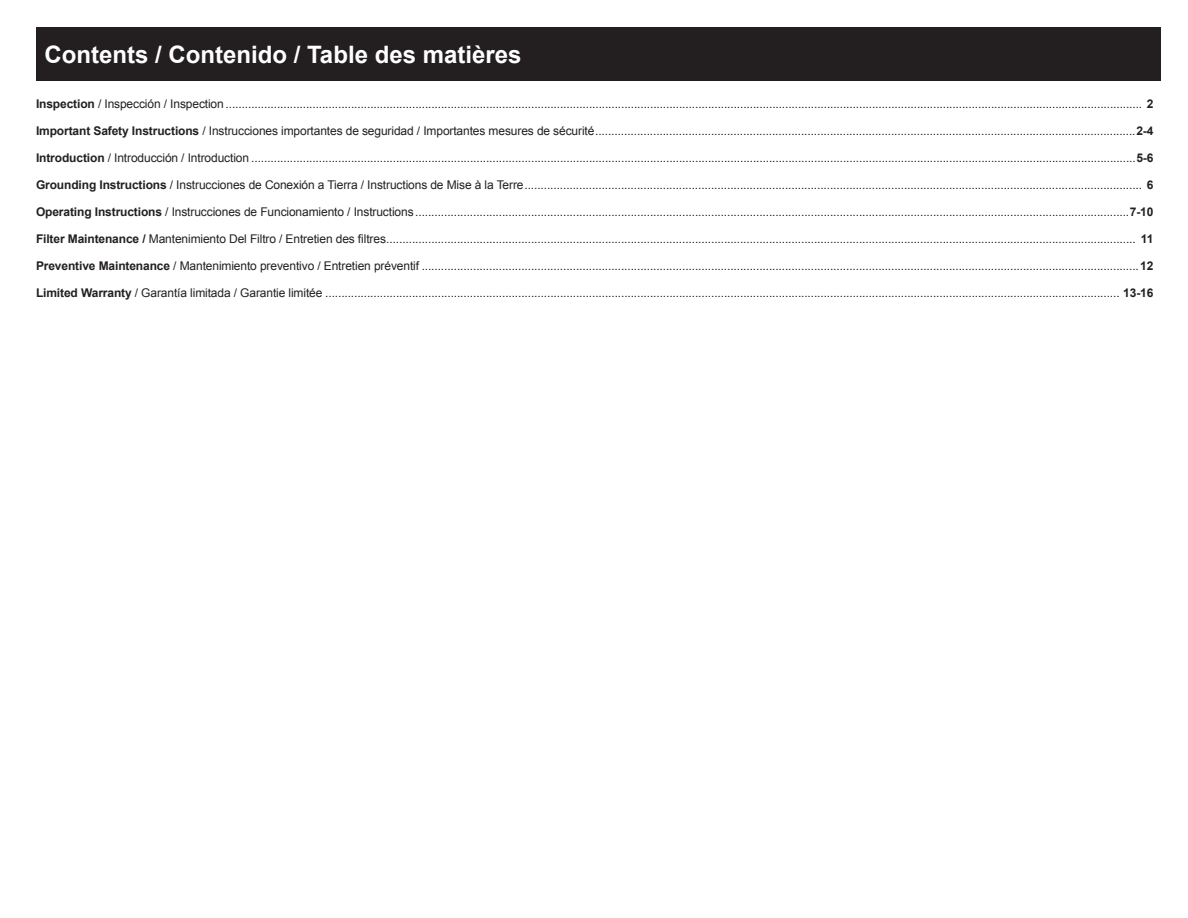
<style>
.page{position:relative;width:1188px;height:918px;background:#fff}
.page>*{position:absolute;margin:0;border:0;box-sizing:border-box;transform-origin:0 0}
.TOC_body_text{font:700 24px "Arial";color:#fff}
.TOC_body_text_level{font:12px "Arial";letter-spacing:-.01em;color:#231f20}
.TOC_body_text-2{font:12px "Arial";letter-spacing:-.01em;color:#231f20}
.s1{font-weight:700}
</style>
<div class="page">
<div style="left:36px;top:27px;width:1125px;height:54px;background:#231f20"></div>
<p class="TOC_body_text" style="left:44px;top:38px;width:478px">Contents / Contenido / Table des matières</p>
<p class="TOC_body_text_level" style="left:36px;top:96px;width:1119px"><span class="s1">Inspection</span> / Inspección / Inspection ............................................................................................................................................................................................................................................................................................. <span class="s1">2</span></p>
<p class="TOC_body_text_level" style="left:36px;top:123px;width:1119px"><span class="s1">Important Safety Instructions</span> / Instrucciones importantes de seguridad / Importantes mesures de sécurité........................................................................................................................................................................<span class="s1">2-4</span></p>
<p class="TOC_body_text-2" style="left:36px;top:150px;width:1119px"><span class="s1">Introduction</span> / Introducción / Introduction ...................................................................................................................................................................................................................................................................................<span class="s1">5-6</span></p>
<p class="TOC_body_text-2" style="left:36px;top:177px;width:1119px"><span class="s1">Grounding Instructions</span> / Instrucciones de Conexión a Tierra / Instructions de Mise à la Terre................................................................................................................................................................................................ <span class="s1">6</span></p>
<p class="TOC_body_text_level" style="left:36px;top:204px;width:1119px"><span class="s1">Operating Instructions</span> / Instrucciones de Funcionamiento / Instructions ..............................................................................................................................................................................................................................<span class="s1">7-10</span></p>
<p class="TOC_body_text_level" style="left:36px;top:231px;width:1119px"><span class="s1">Filter Maintenance /</span> Mantenimiento Del Filtro / Entretien des filtres......................................................................................................................................................................................................................................... <span class="s1">11</span></p>
<p class="TOC_body_text_level" style="left:36px;top:258px;width:1119px"><span class="s1">Preventive Maintenance</span> / Mantenimiento preventivo / Entretien préventif ...............................................................................................................................................................................................................................<span class="s1">12</span></p>
<p class="TOC_body_text_level" style="left:36px;top:285px;width:1119px"><span class="s1">Limited Warranty</span> / Garantía limitada / Garantie limitée ....................................................................................................................................................................................................................................................... <span class="s1">13-16</span></p>
</div>
